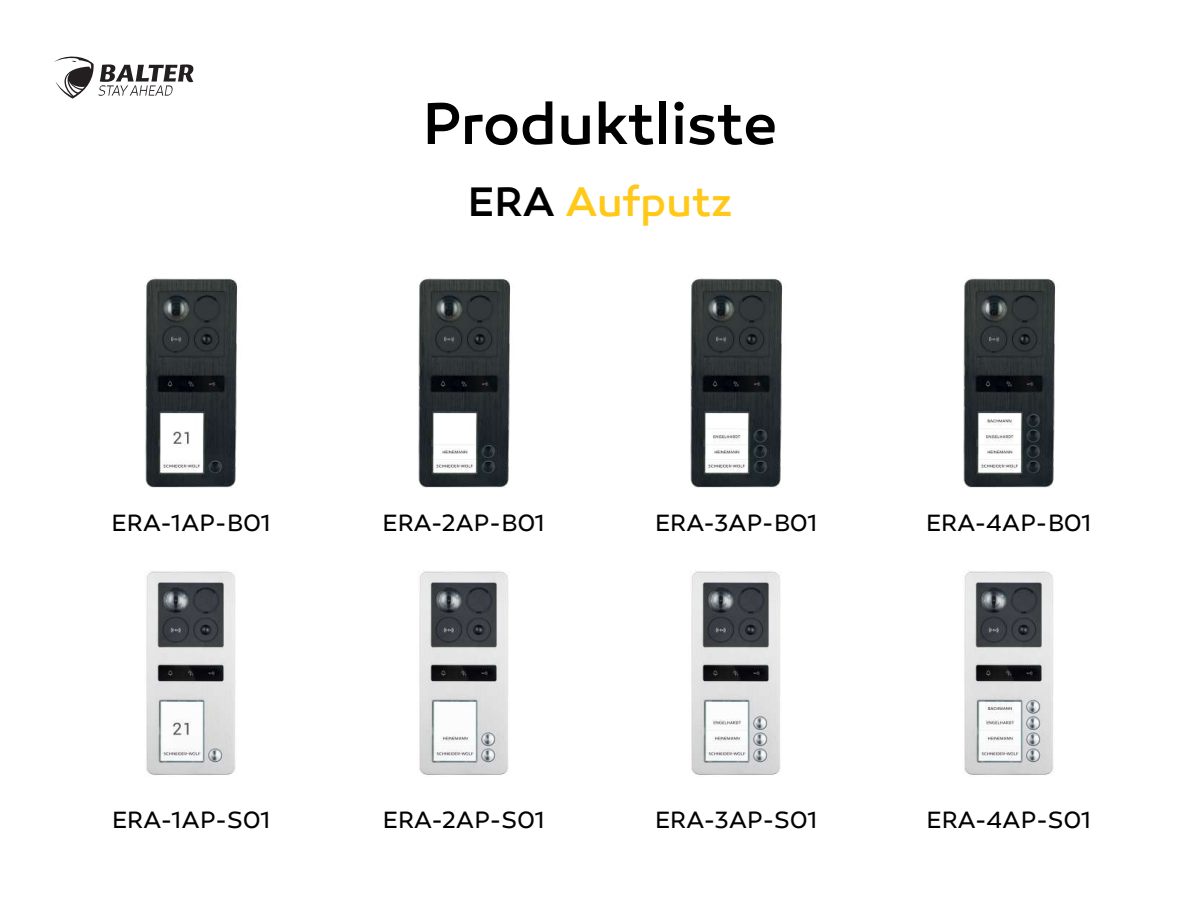
<style>
.page{position:relative;width:1200px;height:900px;background:#fff}
.page>*{position:absolute;margin:0;border:0;box-sizing:border-box;transform-origin:0 0}
.t1{font:500 60px "Canaro";letter-spacing:-.01em;color:#000}
.t2{font:500 42px "Canaro";color:#ffc91a}
.t3{font:24px "Canaro";color:#000}
.s1{color:#000}
</style>
<div class="page">
<svg style="left:54px;top:56px;width:139px;height:43px"></svg>
<img style="left:145px;top:278px;width:93px;height:210px">
<img style="left:146px;top:571px;width:90px;height:204px">
<img style="left:418px;top:278px;width:93px;height:210px">
<img style="left:419px;top:571px;width:90px;height:204px">
<img style="left:690px;top:278px;width:93px;height:210px">
<img style="left:691px;top:571px;width:90px;height:204px">
<img style="left:964px;top:571px;width:90px;height:204px">
<img style="left:963px;top:278px;width:93px;height:210px">
<p class="t3" style="left:112px;top:509px;width:161px">ERA-1AP-B01</p>
<p class="t3" style="left:112px;top:806px;width:160px">ERA-1AP-S01</p>
<h1 class="t1" style="left:423px;top:88px;width:356px">Produktliste</h1>
<h2 class="t2" style="left:468px;top:177px;width:266px"><span class="s1">ERA</span> Aufputz</h2>
<p class="t3" style="left:382px;top:509px;width:164px">ERA-2AP-B01</p>
<p class="t3" style="left:383px;top:806px;width:163px">ERA-2AP-S01</p>
<p class="t3" style="left:655px;top:509px;width:164px">ERA-3AP-B01</p>
<p class="t3" style="left:655px;top:806px;width:164px">ERA-3AP-S01</p>
<p class="t3" style="left:926px;top:509px;width:167px">ERA-4AP-B01</p>
<p class="t3" style="left:926px;top:806px;width:166px">ERA-4AP-S01</p>
</div>
